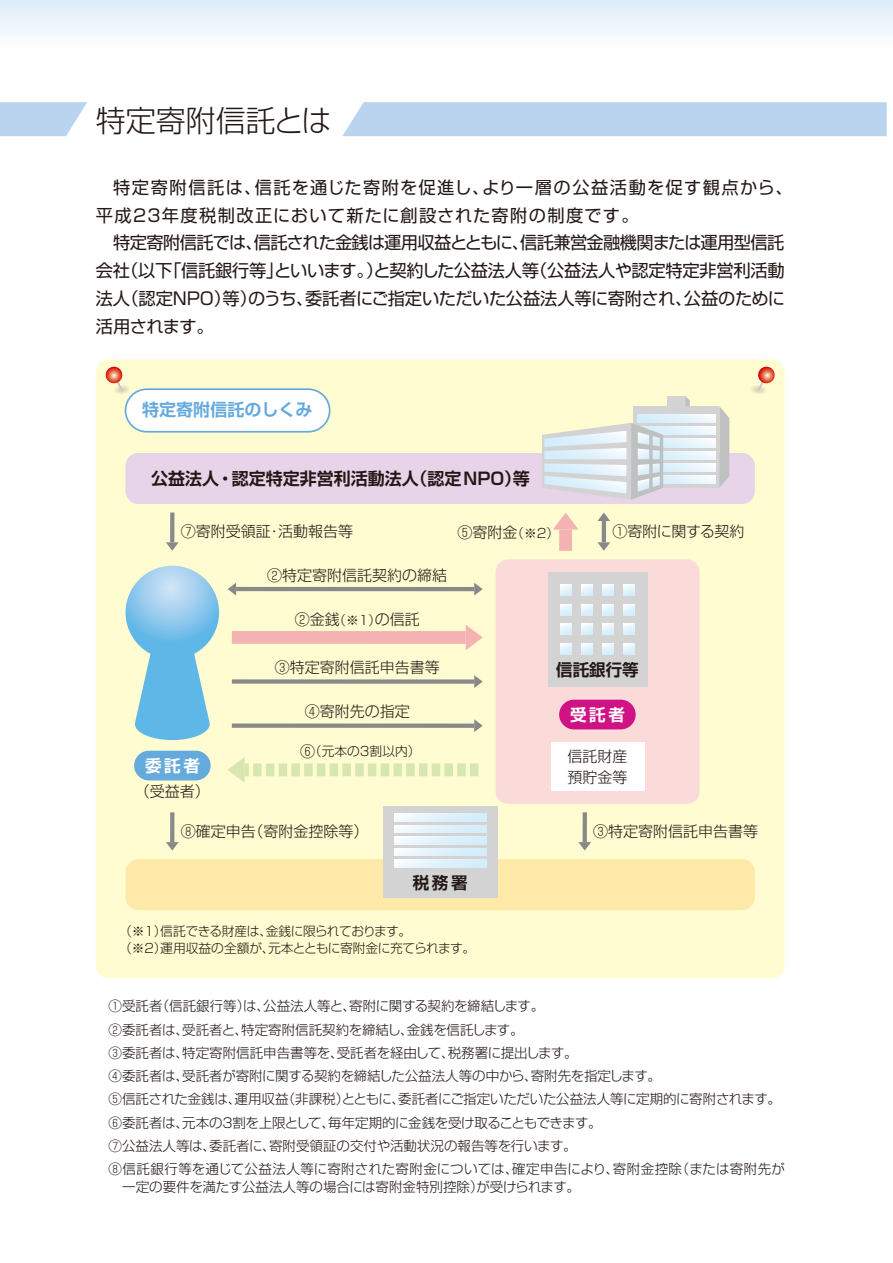
<style>
.page{position:relative;width:893px;height:1263px;background:#fff}
.page>*{position:absolute;margin:0;border:0;box-sizing:border-box;transform-origin:0 0}
.t1{font:300 30px "Shin Go Pro";color:#231815}
.t2{font:17.25px "Shin Go Pro";letter-spacing:-.015em;color:#231815}
.t3{font:17.25px "Shin Go Pro";letter-spacing:-.035em;color:#231815}
.t4{font:17.25px "Shin Go Pro";letter-spacing:.08em;color:#231815}
.t5{font:17.25px "Shin Go Pro";letter-spacing:.075em;color:#231815}
.t6{font:700 16.95px "Shin Go Pro De";color:#231815}
.t7{font:700 16.95px "Shin Go Pro De";color:#65aadd}
.t8{font:700 16.5px "Shin Go Pro De";color:#231815}
.t9{font:700 16.5px "Shin Go Pro De";letter-spacing:.16em;color:#fff}
.t10{font:300 15px/21px "Shin Go Pro";color:#231815}
.t11{font:300 15px "Shin Go Pro";letter-spacing:-.025em;color:#231815}
.t12{font:300 13.5px/23.2px "Shin Go Pro";color:#231815}
.t13{font:300 12.75px/17.2px "Shin Go Pro";letter-spacing:-.02em;color:#231815}
.t14{font:300 12.75px "Shin Go Pro";color:#231815}
.s1{font-size:12.75px}
.s2{font-size:15px}
</style>
<div class="page">
<div style="left:0;top:0;width:893px;height:51px;background:linear-gradient(to bottom,#ddebf9,#fff)"></div>
<div style="left:96px;top:359px;width:689px;height:619px;background:#fffcd1"></div>
<svg style="left:0;top:102px;width:87px;height:34px"></svg>
<div style="left:342px;top:102px;width:545px;height:34px;background:#bad4ef"></div>
<svg style="left:105px;top:367px;width:26px;height:28px"></svg>
<svg style="left:749px;top:367px;width:27px;height:28px"></svg>
<div style="left:126px;top:389px;width:204px;height:43px;background:#fff;border-radius:21px"></div>
<div style="left:125px;top:388px;width:205px;height:45px;border:2px solid #65aadd;border-radius:21px"></div>
<svg style="left:170px;top:812px;width:4px;height:30px"></svg>
<svg style="left:166px;top:842px;width:13px;height:8px"></svg>
<svg style="left:170px;top:512px;width:4px;height:30px"></svg>
<svg style="left:166px;top:542px;width:13px;height:9px"></svg>
<div style="left:134px;top:751px;width:77px;height:29px;background:#65aadd;border-radius:15px"></div>
<svg style="left:126px;top:566px;width:93px;height:174px"></svg>
<div style="left:126px;top:859px;width:629px;height:51px;background:#ffe9a9;border-radius:13px"></div>
<div style="left:126px;top:453px;width:629px;height:51px;background:#e7d4e8;border-radius:13px"></div>
<div style="left:495px;top:559px;width:205px;height:245px;background:#fadbd9;border-radius:13px"></div>
<div style="left:383px;top:806px;width:115px;height:91px;background:#d3d3d4"></div>
<svg style="left:394px;top:813px;width:92px;height:8px"></svg>
<svg style="left:394px;top:825px;width:92px;height:8px"></svg>
<svg style="left:394px;top:836px;width:92px;height:8px"></svg>
<svg style="left:394px;top:848px;width:92px;height:8px"></svg>
<svg style="left:394px;top:859px;width:92px;height:8px"></svg>
<hr style="left:583px;top:812px;width:4px;height:30px;background:#898989">
<svg style="left:578px;top:842px;width:13px;height:8px"></svg>
<hr style="left:602px;top:521px;width:4px;height:21px;background:#898989">
<svg style="left:597px;top:542px;width:13px;height:9px"></svg>
<svg style="left:597px;top:512px;width:13px;height:9px"></svg>
<div style="left:559px;top:529px;width:13px;height:22px;background:#f5b2b2"></div>
<svg style="left:553px;top:512px;width:25px;height:17px"></svg>
<div style="left:232px;top:631px;width:234px;height:13px;background:#f5b2b2"></div>
<svg style="left:466px;top:625px;width:17px;height:25px"></svg>
<svg style="left:228px;top:757px;width:250px;height:26px"></svg>
<div style="left:232px;top:723px;width:242px;height:5px;background:#898989"></div>
<svg style="left:474px;top:719px;width:9px;height:13px"></svg>
<div style="left:232px;top:679px;width:242px;height:5px;background:#898989"></div>
<svg style="left:474px;top:675px;width:9px;height:13px"></svg>
<hr style="left:236px;top:587px;width:238px;height:4px;background:#898989">
<svg style="left:474px;top:583px;width:9px;height:12px"></svg>
<svg style="left:228px;top:583px;width:8px;height:12px"></svg>
<div style="left:548px;top:572px;width:99px;height:115px;background:#d3d3d4"></div>
<svg style="left:561px;top:585px;width:11px;height:11px"></svg>
<svg style="left:582px;top:585px;width:11px;height:11px"></svg>
<svg style="left:603px;top:585px;width:11px;height:11px"></svg>
<svg style="left:624px;top:585px;width:11px;height:11px"></svg>
<svg style="left:561px;top:604px;width:11px;height:11px"></svg>
<svg style="left:582px;top:604px;width:11px;height:11px"></svg>
<svg style="left:603px;top:604px;width:11px;height:11px"></svg>
<svg style="left:624px;top:604px;width:11px;height:11px"></svg>
<svg style="left:561px;top:624px;width:11px;height:11px"></svg>
<svg style="left:582px;top:624px;width:11px;height:11px"></svg>
<svg style="left:603px;top:624px;width:11px;height:11px"></svg>
<svg style="left:624px;top:624px;width:11px;height:11px"></svg>
<svg style="left:561px;top:643px;width:11px;height:11px"></svg>
<svg style="left:582px;top:643px;width:11px;height:11px"></svg>
<svg style="left:603px;top:643px;width:11px;height:11px"></svg>
<svg style="left:624px;top:643px;width:11px;height:11px"></svg>
<div style="left:559px;top:700px;width:77px;height:29px;background:#cf1385;border-radius:15px"></div>
<div style="left:551px;top:742px;width:93px;height:49px;background:#fff"></div>
<svg style="left:633px;top:406px;width:86px;height:82px;fill:#d3d3d4"></svg>
<svg style="left:663px;top:439px;width:52px;height:8px"></svg>
<svg style="left:663px;top:427px;width:52px;height:8px"></svg>
<svg style="left:663px;top:451px;width:52px;height:8px"></svg>
<svg style="left:638px;top:414px;width:77px;height:8px"></svg>
<svg style="left:663px;top:463px;width:52px;height:8px"></svg>
<svg style="left:663px;top:476px;width:52px;height:8px"></svg>
<svg style="left:719px;top:406px;width:10px;height:82px"></svg>
<div style="left:667px;top:397px;width:18px;height:9px;background:#d3d3d4"></div>
<svg style="left:685px;top:397px;width:5px;height:9px"></svg>
<svg style="left:542px;top:423px;width:121px;height:77px"></svg>
<p class="t1" style="left:96px;top:96px;width:237px">特定寄附信託とは</p>
<p class="t4" style="left:113px;top:173px;width:681px">特定寄附信託は、信託を通じた寄附を促進し、より一層の公益活動を促す観点から、</p>
<p class="t5" style="left:96px;top:201px;width:544px">平成23年度税制改正において新たに創設された寄附の制度です。</p>
<p class="t3" style="left:113px;top:229px;width:673px">特定寄附信託では、信託された金銭は運用収益とともに、信託兼営金融機関または運用型信託</p>
<p class="t2" style="left:96px;top:256px;width:690px">会社（以下「信託銀行等」といいます。）と契約した公益法人等（公益法人や認定特定非営利活動</p>
<p class="t2" style="left:96px;top:284px;width:691px">法人（認定NPO）等）のうち、委託者にご指定いただいた公益法人等に寄附され、公益のために</p>
<p class="t2" style="left:96px;top:312px;width:119px">活用されます。</p>
<p class="t7" style="left:142px;top:396px;width:172px">特定寄附信託のしくみ</p>
<p class="t6" style="left:151px;top:464px;width:380px">公益法人・認定特定非営利活動法人（認定NPO）等</p>
<p class="t10" style="left:181px;top:519px;width:174px">⑦寄附受領証・活動報告等</p>
<p class="t10" style="left:458px;top:520px;width:103px">⑤寄附金<span class="s1">（※2）</span></p>
<p class="t11" style="left:612px;top:519px;width:133px">①寄附に関する契約</p>
<p class="t10" style="left:267px;top:562px;width:181px">②特定寄附信託契約の締結</p>
<p class="t9" style="left:145px;top:752px;width:56px">委託者</p>
<p class="t10" style="left:135px;top:779px;width:76px">（受益者）</p>
<p class="t10" style="left:295px;top:607px;width:127px">②金銭<span class="s1">（※1）</span>の信託</p>
<p class="t10" style="left:275px;top:655px;width:166px">③特定寄附信託申告書等</p>
<p class="t10" style="left:305px;top:699px;width:106px">④寄附先の指定</p>
<p class="t14" style="left:300px;top:741px;width:122px"><span class="s2">⑥</span>（元本の3割以内）</p>
<p class="t10" style="left:181px;top:819px;width:189px">⑧確定申告（寄附金控除等）</p>
<p class="t8" style="left:413px;top:869px;width:56px">税務署</p>
<p class="t13" style="left:119px;top:921px;width:358px">（※１）信託できる財産は、金銭に限られております。<br>（※２）運用収益の全額が、元本とともに寄附金に充てられます。</p>
<p class="t8" style="left:556px;top:656px;width:84px">信託銀行等</p>
<p class="t9" style="left:570px;top:701px;width:56px">受託者</p>
<p class="t10" style="left:567px;top:744px;width:61px">信託財産預貯金等</p>
<p class="t10" style="left:593px;top:819px;width:166px">③特定寄附信託申告書等</p>
<p class="t12" style="left:109px;top:993px;width:678px">①受託者（信託銀行等）は、公益法人等と、寄附に関する契約を締結します。<br>②委託者は、受託者と、特定寄附信託契約を締結し、金銭を信託します。<br>③委託者は、特定寄附信託申告書等を、受託者を経由して、税務署に提出します。<br>④委託者は、受託者が寄附に関する契約を締結した公益法人等の中から、寄附先を指定します。<br>⑤信託された金銭は、運用収益（非課税）とともに、委託者にご指定いただいた公益法人等に定期的に寄附されます。⑥委託者は、元本の３割を上限として、毎年定期的に金銭を受け取ることもできます。<br>⑦公益法人等は、委託者に、寄附受領証の交付や活動状況の報告等を行います。<br>⑧信託銀行等を通じて公益法人等に寄附された寄附金については、確定申告により、寄附金控除（または寄附先が</p>
<p class="t12" style="left:122px;top:1174px;width:459px">一定の要件を満たす公益法人等の場合には寄附金特別控除）が受けられます。</p>
</div>
